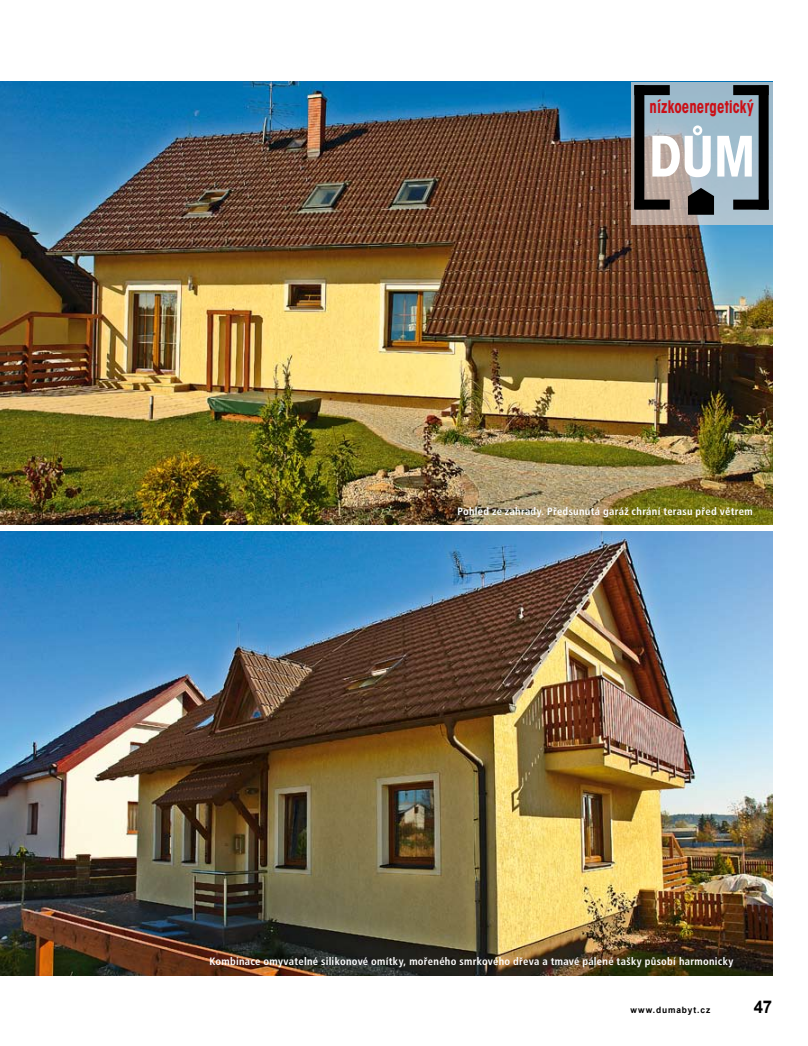
<style>
.page{position:relative;width:808px;height:1046px;background:#fff}
.page>*{position:absolute;margin:0;border:0;box-sizing:border-box;transform-origin:0 0}
.t1{font:700 56.25px "Avant Garde Condensed CE";color:#fff;scale:.95 1}
.t2{font:700 17.5px "Avant Garde Condensed CE";letter-spacing:.005em;color:#cb0f16;scale:.85 1}
.t3{font:700 17.5px "Arial";color:#000;scale:.96 1}
.t4{font:700 10.62px "Frutiger Condensed CE";letter-spacing:.025em;color:#fff}
.t5{font:700 8.75px "Arial";letter-spacing:.105em;color:#000;scale:.96 1}
</style>
<div class="page">
<img style="left:0;top:81px;width:772px;height:443px">
<img style="left:0;top:531px;width:772px;height:443px">
<svg style="left:631px;top:81px;width:141px;height:143px;background:#a5b5be"></svg>
<svg style="left:688px;top:188px;width:26px;height:27px"></svg>
<div style="left:634px;top:85px;width:10px;height:124px;background:#000"></div>
<div style="left:634px;top:85px;width:36px;height:10px;background:#000"></div>
<div style="left:634px;top:199px;width:36px;height:10px;background:#000"></div>
<div style="left:759px;top:85px;width:10px;height:124px;background:#000"></div>
<div style="left:733px;top:199px;width:36px;height:10px;background:#000"></div>
<div style="left:733px;top:85px;width:36px;height:10px;background:#000"></div>
<h2 class="t2" style="left:650px;top:97px;width:124px">nízkoenergetický</h2>
<h1 class="t1" style="left:649px;top:124px;width:113px">DŮM</h1>
<p class="t4" style="left:457px;top:505px;width:297px">Pohled ze zahrady. Předsunutá garáž chrání terasu před větrem</p>
<p class="t4" style="left:209px;top:955px;width:526px">Kombinace omyvatelné silikonové omítky, mořeného smrkového dřeva a tmavé pálené tašky působí harmonicky</p>
<p class="t5" style="left:630px;top:1003px;width:84px">www.dumabyt.cz</p>
<h2 class="t3" style="left:754px;top:994px;width:21px">47</h2>
</div>
